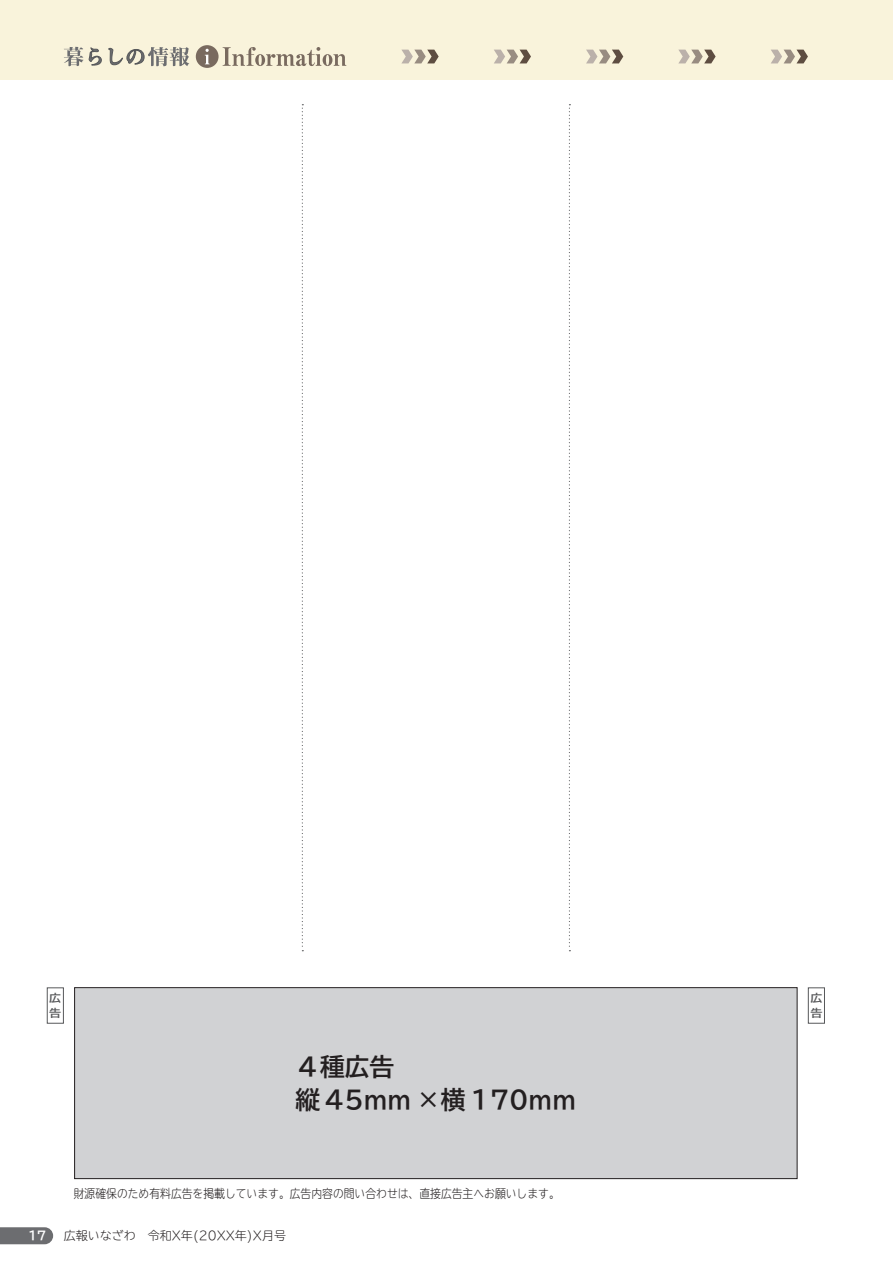
<style>
.page{position:relative;width:893px;height:1263px;background:#fff}
.page>*{position:absolute;margin:0;border:0;box-sizing:border-box;transform-origin:0 0}
.t1{font:700 24.75px/33.8px "TBUD Go Std";color:#231f20}
.t2{font:300 12px "TBUDR Go Std Super";color:#231f20;scale:.9 1}
.t3{font:300 12px "TBUDR Go Std Super";color:#231f20}
.t4{font:700 12px "TBUD Go Std";color:#fff}
.t5{font:700 10.8px/15.1px "TBUD Go Std";color:#57585a;scale:1.11 1}
</style>
<div class="page">
<div style="left:75px;top:988px;width:722px;height:190px;background:#d1d2d4"></div>
<div style="left:74px;top:987px;width:723px;height:192px;border:1px solid #231f20"></div>
<div style="left:808px;top:987px;width:17px;height:36px;border:1px solid #57585a"></div>
<div style="left:47px;top:987px;width:17px;height:36px;border:1px solid #57585a"></div>
<svg style="left:0;top:1227px;width:53px;height:17px"></svg>
<svg style="left:302px;top:104px;width:1px;height:847px"></svg>
<svg style="left:569px;top:104px;width:1px;height:847px"></svg>
<div style="left:0;top:0;width:893px;height:80px;background:#f9f3db"></div>
<div style="left:196px;top:45px;width:23px;height:23px;background:#796a5f;border-radius:50%"></div>
<svg style="left:205px;top:49px;width:5px;height:15px"></svg>
<svg style="left:223px;top:47px;width:123px;height:19px"></svg>
<svg style="left:64px;top:47px;width:38px;height:19px"></svg>
<svg style="left:108px;top:47px;width:81px;height:19px"></svg>
<svg style="left:771px;top:50px;width:37px;height:13px"></svg>
<svg style="left:679px;top:50px;width:37px;height:13px"></svg>
<svg style="left:586px;top:50px;width:37px;height:13px"></svg>
<svg style="left:494px;top:50px;width:37px;height:13px"></svg>
<svg style="left:402px;top:50px;width:37px;height:13px"></svg>
<p class="t5" style="left:49px;top:990px;width:12px">広告</p>
<p class="t5" style="left:810px;top:990px;width:12px">広告</p>
<h1 class="t1" style="left:295px;top:1050px;width:282px">４種広告<br>縦 45mm ×横 170mm</h1>
<p class="t2" style="left:74px;top:1183px;width:542px">財源確保のため有料広告を掲載しています。広告内容の問い合わせは、直接広告主へお願いします。</p>
<p class="t4" style="left:28px;top:1226px;width:20px">17</p>
<p class="t3" style="left:64px;top:1226px;width:224px">広報いなざわ　令和X年(20XX年)X月号</p>
</div>
